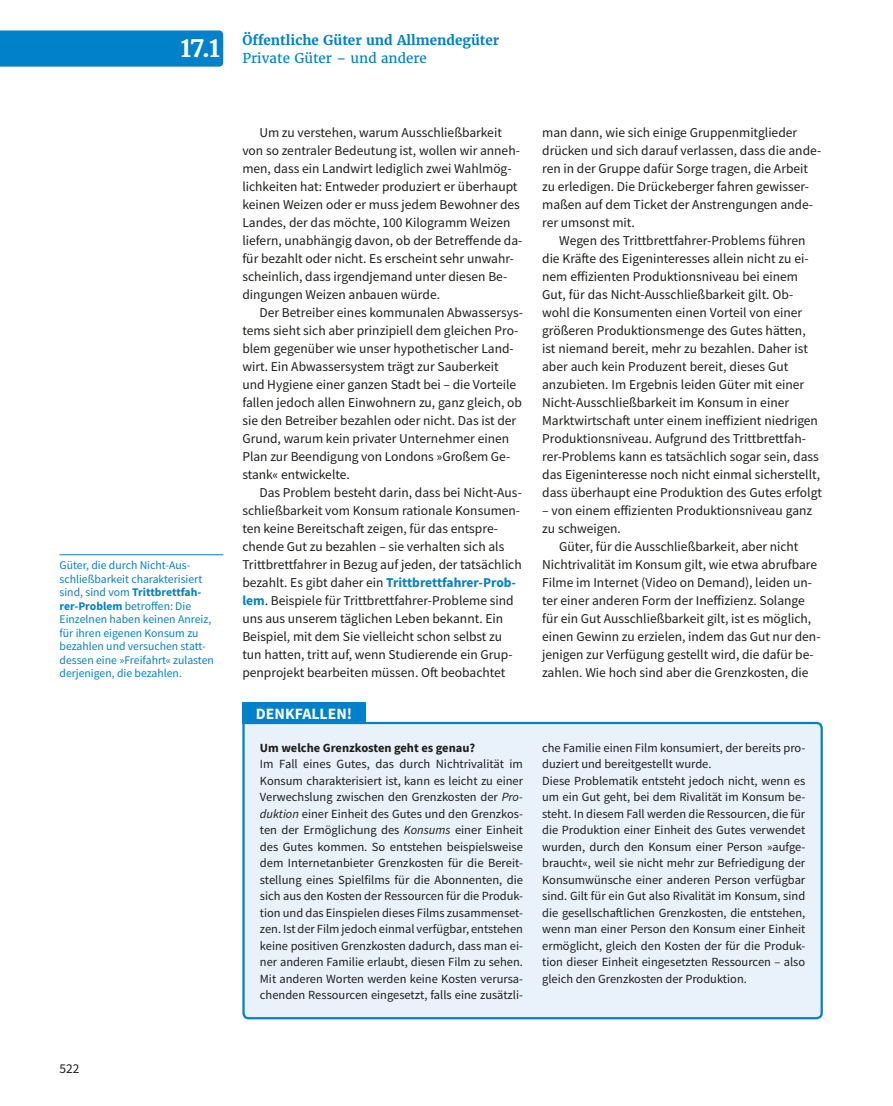
<style>
.page{position:relative;width:893px;height:1106px;background:#fff}
.page>*{position:absolute;margin:0;border:0;box-sizing:border-box;transform-origin:0 0}
.t1{font:700 24px "Haufe Merriweather";color:#fff}
.t2{font:700 15.75px "Source Sans Pro";color:#fff}
.t3{font:13.5px/18px "Source Sans Pro";color:#1d1d1b}
.t4{font:700 13.5px "Haufe Merriweather";color:#0081c9}
.t5{font:13.5px "Haufe Merriweather";color:#0081c9}
.t6{font:12.45px/16.5px "Source Sans Pro";color:#1d1d1b;text-align:justify}
.t7{font:700 12.45px "Source Sans Pro";color:#1d1d1b}
.t8{font:11.7px/13.5px "Source Sans Pro";color:#0081c9}
.s1{font-weight:700}
.s2{font-weight:700;color:#0081c9}
.s3{font-style:italic}
</style>
<div class="page">
<div style="left:0;top:30px;width:223px;height:37px;background:#0081c9"></div>
<hr style="left:60px;top:554px;width:163px;height:1px;background:#0081c9">
<div style="left:242px;top:721px;width:581px;height:299px;background:#e9f1fb"></div>
<div style="left:242px;top:702px;width:124px;height:22px;background:#0081c9"></div>
<h1 class="t1" style="left:180px;top:33px;width:41px">17.1</h1>
<p class="t4" style="left:242px;top:32px;width:258px">Öffentliche Güter und Allmendegüter</p>
<p class="t5" style="left:242px;top:50px;width:186px">Private Güter – und andere</p>
<p class="t8" style="left:60px;top:558px;width:156px">Güter, die durch Nicht-Aus&shy;schließbarkeit charakterisiert sind, sind vom <span class="s1">Trittbrettfah&shy;rer-Problem</span> betroffen: Die<br>Einzelnen haben keinen Anreiz, für ihren eigenen Konsum zu bezahlen und versuchen statt&shy;dessen eine »Freifahrt« zulasten derjenigen, die bezahlen.</p>
<p class="t3" style="left:60px;top:1059px;width:22px">522</p>
<p class="t3" style="left:242px;top:123px;width:282px;text-indent:17px">Um zu verstehen, warum Ausschließbarkeit von so zentraler Bedeutung ist, wollen wir anneh&shy;men, dass ein Landwirt lediglich zwei Wahlmög&shy;lichkeiten hat: Entweder produziert er überhaupt keinen Weizen oder er muss jedem Bewohner des Landes, der das möchte, 100 Kilogramm Weizen liefern, unabhängig davon, ob der Betreffende da&shy;für bezahlt oder nicht. Es erscheint sehr unwahr&shy;scheinlich, dass irgendjemand unter diesen Be&shy;dingungen Weizen anbauen würde.</p>
<p class="t3" style="left:242px;top:303px;width:282px;text-indent:17px">Der Betreiber eines kommunalen Abwassersys&shy;tems sieht sich aber prinzipiell dem gleichen Pro&shy;blem gegenüber wie unser hypothetischer Land&shy;wirt. Ein Abwassersystem trägt zur Sauberkeit und Hygiene einer ganzen Stadt bei – die Vorteile fallen jedoch allen Einwohnern zu, ganz gleich, ob sie den Betreiber bezahlen oder nicht. Das ist der Grund, warum kein privater Unternehmer einen Plan zur Beendigung von Londons »Großem Ge&shy;stank« entwickelte.</p>
<p class="t3" style="left:242px;top:483px;width:281px;text-indent:17px">Das Problem besteht darin, dass bei Nicht-Aus&shy;schließbarkeit vom Konsum rationale Konsumen&shy;ten keine Bereitschaft zeigen, für das entspre&shy;chende Gut zu bezahlen – sie verhalten sich als Trittbrettfahrer in Bezug auf jeden, der tatsächlich bezahlt. Es gibt daher ein <span class="s2">Trittbrettfahrer-Prob&shy;lem</span>. Beispiele für Trittbrettfahrer-Probleme sind uns aus unserem täglichen Leben bekannt. Ein Beispiel, mit dem Sie vielleicht schon selbst zu tun hatten, tritt auf, wenn Studierende ein Grup&shy;penprojekt bearbeiten müssen. Oft beobachtet</p>
<p class="t2" style="left:256px;top:702px;width:98px">DENKFALLEN!</p>
<p class="t7" style="left:260px;top:739px;width:217px">Um welche Grenzkosten geht es genau?</p>
<p class="t6" style="left:260px;top:755px;width:265px">Im Fall eines Gutes, das durch Nichtrivalität im Konsum charakterisiert ist, kann es leicht zu einer Verwechslung zwischen den Grenzkosten der <span class="s3">Pro&shy;duktion</span> einer Einheit des Gutes und den Grenzkos&shy;ten der Ermöglichung des <span class="s3">Konsums</span> einer Einheit des Gutes kommen. So entstehen beispielsweise dem Internetanbieter Grenzkosten für die Bereit&shy;stellung eines Spielfilms für die Abonnenten, die sich aus den Kosten der Ressourcen für die Produk&shy;tion und das Einspielen dieses Films zusammenset&shy;zen. Ist der Film jedoch einmal verfügbar, entstehen keine positiven Grenzkosten dadurch, dass man ei&shy;ner anderen Familie erlaubt, diesen Film zu sehen.<br>Mit anderen Worten werden keine Kosten verursa&shy;chenden Ressourcen eingesetzt, falls eine zusätzli-</p>
<p class="t3" style="left:542px;top:123px;width:281px">man dann, wie sich einige Gruppenmitglieder drücken und sich darauf verlassen, dass die ande&shy;ren in der Gruppe dafür Sorge tragen, die Arbeit zu erledigen. Die Drückeberger fahren gewisser&shy;maßen auf dem Ticket der Anstrengungen ande&shy;rer umsonst mit.</p>
<p class="t3" style="left:542px;top:231px;width:281px;text-indent:17px">Wegen des Trittbrettfahrer-Problems führen die Kräfte des Eigeninteresses allein nicht zu ei&shy;nem effizienten Produktionsniveau bei einem Gut, für das Nicht-Ausschließbarkeit gilt. Ob&shy;wohl die Konsumenten einen Vorteil von einer größeren Produktionsmenge des Gutes hätten, ist niemand bereit, mehr zu bezahlen. Daher ist aber auch kein Produzent bereit, dieses Gut anzubieten. Im Ergebnis leiden Güter mit einer Nicht-Ausschließbarkeit im Konsum in einer Marktwirtschaft unter einem ineffizient niedrigen Produktionsniveau. Aufgrund des Trittbrettfah&shy;rer-Problems kann es tatsächlich sogar sein, dass das Eigeninteresse noch nicht einmal sicherstellt, dass überhaupt eine Produktion des Gutes erfolgt</p>
<p class="t3" style="left:542px;top:501px;width:272px">– von einem effizienten Produktionsniveau ganz zu schweigen.</p>
<p class="t3" style="left:542px;top:537px;width:280px;text-indent:17px">Güter, für die Ausschließbarkeit, aber nicht Nichtrivalität im Konsum gilt, wie etwa abrufbare Filme im Internet (Video on Demand), leiden un&shy;ter einer anderen Form der Ineffizienz. Solange für ein Gut Ausschließbarkeit gilt, ist es möglich, einen Gewinn zu erzielen, indem das Gut nur den&shy;jenigen zur Verfügung gestellt wird, die dafür be&shy;zahlen. Wie hoch sind aber die Grenzkosten, die</p>
<p class="t6" style="left:542px;top:739px;width:265px;text-align:left">che Familie einen Film konsumiert, der bereits pro&shy;duziert und bereitgestellt wurde.<br>Diese Problematik entsteht jedoch nicht, wenn es um ein Gut geht, bei dem Rivalität im Konsum be&shy;steht. In diesem Fall werden die Ressourcen, die für die Produktion einer Einheit des Gutes verwendet wurden, durch den Konsum einer Person »aufge&shy;braucht«, weil sie nicht mehr zur Befriedigung der Konsumwünsche einer anderen Person verfügbar sind. Gilt für ein Gut also Rivalität im Konsum, sind die gesellschaftlichen Grenzkosten, die entstehen, wenn man einer Person den Konsum einer Einheit ermöglicht, gleich den Kosten der für die Produk&shy;tion dieser Einheit eingesetzten Ressourcen – also gleich den Grenzkosten der Produktion.</p>
</div>
